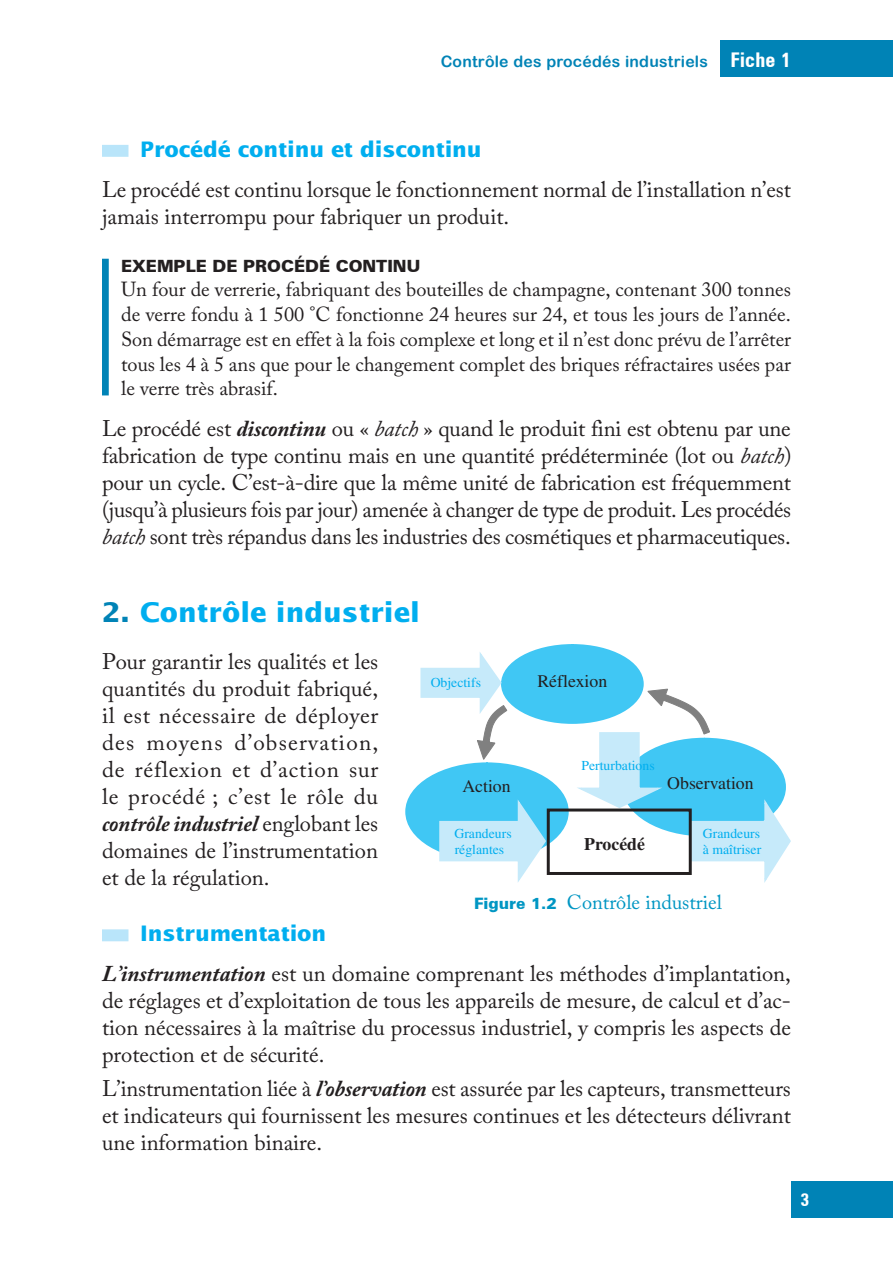
<style>
.page{position:relative;width:893px;height:1276px;background:#fff}
.page>*{position:absolute;margin:0;border:0;box-sizing:border-box;transform-origin:0 0}
.t1{font:700 27px "Lucida Sans Std";color:#00aeef}
.t2{font:22.5px/27px "Adobe Caslon Pro";color:#231f20;text-align:justify}
.t3{font:700 21.38px "Lucida Sans Std";letter-spacing:-.01em;color:#00aeef}
.t4{font:20.25px/24.8px "Adobe Caslon Pro";color:#231f20;text-align:justify}
.t5{font:20.25px "Adobe Caslon Pro";color:#0096c3}
.t6{font:18px "Zurich Bold Condensed BT";color:#fff}
.t7{font:17.78px "Times";color:#231f20}
.t8{font:700 17.78px "Times";color:#231f20}
.t9{font:16.88px "Zurich Black BT";color:#231f20}
.t10{font:15.75px "Arial Rounded MT Bold";letter-spacing:.015em;color:#0083b6}
.t11{font:13.72px/16px "Times";color:#00aeef}
.s1{font-family:"Zurich Bold Condensed BT";font-size:20.25px;color:#fff}
.s2{font-weight:700;font-style:italic}
.s3{font-style:italic}
.s4{color:#0083b6}
.s5{font-family:"Zurich Black BT";font-size:15.75px}
</style>
<div class="page">
<div style="left:721px;top:40px;width:172px;height:37px;background:#0083b6"></div>
<div style="left:791px;top:1181px;width:102px;height:36px;background:#0083b6"></div>
<div style="left:102px;top:145px;width:26px;height:12px;background:#b9e5fa"></div>
<div style="left:102px;top:929px;width:26px;height:12px;background:#b9e5fa"></div>
<div style="left:102px;top:259px;width:7px;height:136px;background:#0083b6"></div>
<div style="left:405px;top:762px;width:164px;height:99px;background:#40c7f4;border:2px solid #40c7f4;border-radius:50%"></div>
<div style="left:501px;top:644px;width:143px;height:80px;background:#40c7f4;border:2px solid #40c7f4;border-radius:50%"></div>
<svg style="left:438px;top:800px;width:109px;height:82px"></svg>
<svg style="left:572px;top:689px;width:219px;height:194px"></svg>
<svg style="left:420px;top:652px;width:87px;height:108px"></svg>
<div style="left:547px;top:808px;width:145px;height:67px;border:3px solid #231f20"></div>
<p class="t10" style="left:441px;top:52px;width:352px">Contrôle des procédés industriels <span class="s1">Fiche 1</span></p>
<p class="t3" style="left:140px;top:137px;width:343px">Procédé continu et discontinu</p>
<p class="t2" style="left:102px;top:175px;width:690px">Le procédé est continu lorsque le fonctionnement normal de l’installation n’est jamais interrompu pour fabriquer un produit.</p>
<p class="t9" style="left:121px;top:255px;width:301px">EXEMPLE DE PROCÉDÉ CONTINU</p>
<p class="t4" style="left:121px;top:277px;width:671px">Un four de verrerie, fabriquant des bouteilles de champagne, contenant 300 tonnes de verre fondu à 1 500 °C fonctionne 24 heures sur 24, et tous les jours de l’année.<br>Son démarrage est en effet à la fois complexe et long et il n’est donc prévu de l’arrêter tous les 4 à 5 ans que pour le changement complet des briques réfractaires usées par le verre très abrasif.</p>
<p class="t2" style="left:102px;top:414px;width:691px">Le procédé est <span class="s2">discontinu</span> ou « <span class="s3">batch</span> » quand le produit fini est obtenu par une fabrication de type continu mais en une quantité prédéterminée (lot ou <span class="s3">batch</span>) pour un cycle. C’est-à-dire que la même unité de fabrication est fréquemment (jusqu’à plusieurs fois par jour) amenée à changer de type de produit. Les procédés <span class="s3">batch</span> sont très répandus dans les industries des cosmétiques et pharmaceutiques.</p>
<p class="t1" style="left:102px;top:597px;width:319px"><span class="s4">2.</span> Contrôle industriel</p>
<p class="t2" style="left:102px;top:647px;width:278px">Pour garantir les qualités et les quantités du produit fabriqué, il est nécessaire de déployer des moyens d’observation, de réflexion et d’action sur le procédé ; c’est le rôle du <span class="s2">contrôle industriel</span> englobant les domaines de l’instrumentation et de la régulation.</p>
<p class="t3" style="left:140px;top:921px;width:188px">Instrumentation</p>
<p class="t2" style="left:102px;top:959px;width:690px"><span class="s2">L’instrumentation</span> est un domaine comprenant les méthodes d’implantation, de réglages et d’exploitation de tous les appareils de mesure, de calcul et d’ac&shy;tion nécessaires à la maîtrise du processus industriel, y compris les aspects de protection et de sécurité.</p>
<p class="t2" style="left:102px;top:1074px;width:690px">L’instrumentation liée à <span class="s2">l’observation</span> est assurée par les capteurs, transmetteurs et indicateurs qui fournissent les mesures continues et les détecteurs délivrant une information binaire.</p>
<p class="t7" style="left:537px;top:671px;width:71px">Réflexion</p>
<p class="t11" style="left:431px;top:674px;width:52px">Objectifs</p>
<p class="t11" style="left:581px;top:757px;width:75px">Perturbations</p>
<p class="t7" style="left:667px;top:773px;width:88px">Observation</p>
<p class="t7" style="left:462px;top:776px;width:50px">Action</p>
<p class="t11" style="left:454px;top:825px;width:59px">Grandeurs réglantes</p>
<p class="t11" style="left:703px;top:825px;width:60px">Grandeurs à maîtriser</p>
<p class="t8" style="left:584px;top:833px;width:62px">Procédé</p>
<p class="t5" style="left:474px;top:890px;width:249px"><span class="s5">FIGURE 1.2</span> Contrôle industriel</p>
<p class="t6" style="left:800px;top:1188px;width:10px">3</p>
</div>
